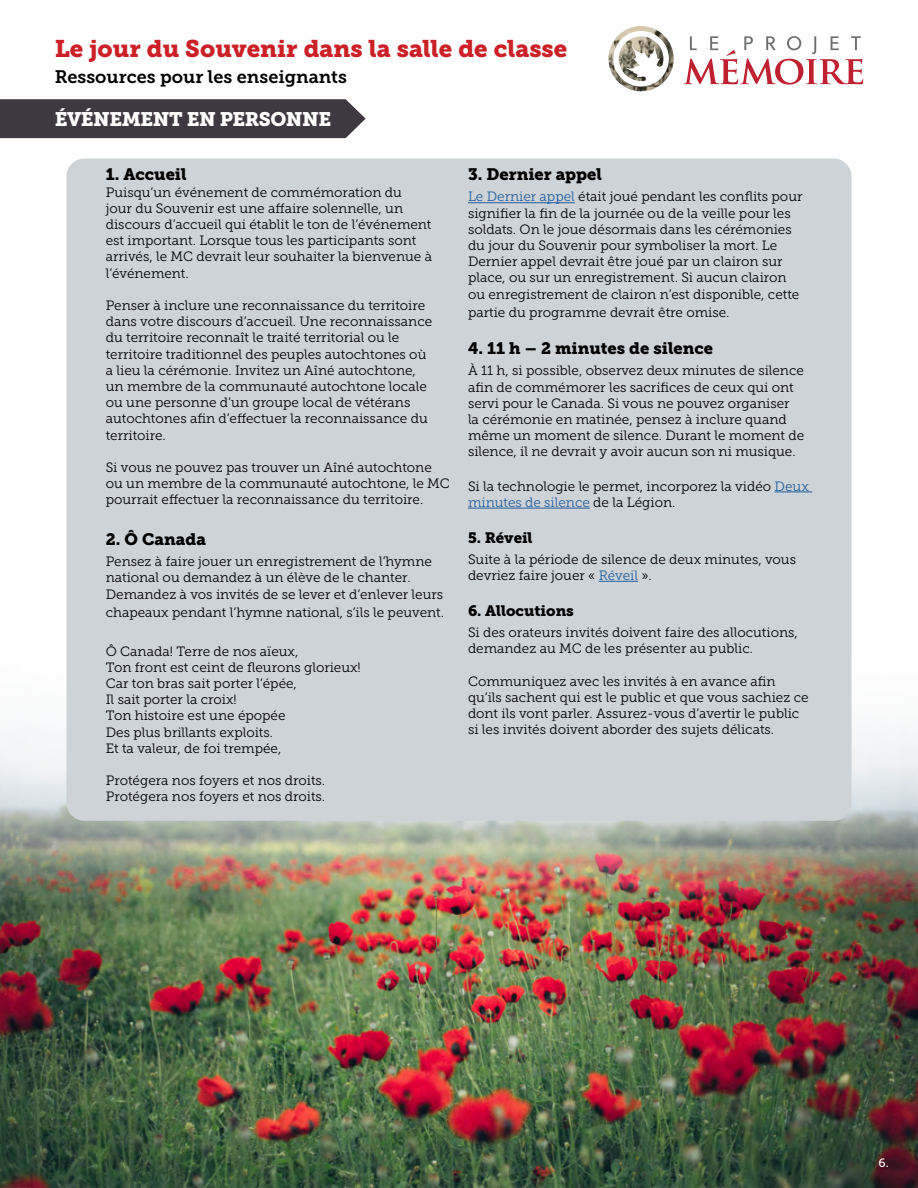
<style>
.page{position:relative;width:918px;height:1188px;background:#fff}
.page>*{position:absolute;margin:0;border:0;box-sizing:border-box;transform-origin:0 0}
.t1{font:24px "Museo Slab 900";color:#cc2027}
.t2{font:19.5px "Museo Slab 900";letter-spacing:-.025em;color:#fff}
.t3{font:18px "Museo Slab 700";color:#000}
.t4{font:16.5px "Museo Slab 900";color:#000}
.t5{font:15px "Museo Slab 900";color:#000}
.t6{font:13.5px/16.2px "Museo Slab 300";color:#000}
.t7{font:12px "Museo Slab 500";color:#fff}
.s1{color:#215e9e}
</style>
<div class="page">
<img style="left:0;top:731px;width:918px;height:457px">
<div style="left:0;top:99px;width:366px;height:39px;background:#3e3940"></div>
<div style="left:66px;top:158px;width:786px;height:663px;background:#ced3d8;border-radius:18px"></div>
<hr style="left:468px;top:202px;width:107px;height:1px;background:#215e9e">
<hr style="left:775px;top:492px;width:37px;height:1px;background:#215e9e">
<hr style="left:468px;top:508px;width:122px;height:1px;background:#215e9e">
<hr style="left:599px;top:581px;width:39px;height:1px;background:#215e9e">
<img style="left:608px;top:26px;width:66px;height:65px">
<svg style="left:684px;top:36px;width:179px;height:49px"></svg>
<h1 class="t1" style="left:55px;top:35px;width:514px">Le jour du Souvenir dans la salle de classe</h1>
<h3 class="t3" style="left:55px;top:67px;width:294px">Ressources pour les enseignants</h3>
<h2 class="t2" style="left:55px;top:108px;width:278px">ÉVÉNEMENT EN PERSONNE</h2>
<p class="t4" style="left:106px;top:165px;width:82px">1. Accueil</p>
<p class="t6" style="left:106px;top:184px;width:328px">Puisqu’un événement de commémoration du<br>jour du Souvenir est une affaire solennelle, un discours d’accueil qui établit le ton de l’événement est important. Lorsque tous les participants sont arrivés, le MC devrait leur souhaiter la bienvenue à l’événement.</p>
<p class="t6" style="left:106px;top:297px;width:328px">Penser à inclure une reconnaissance du territoire dans votre discours d’accueil. Une reconnaissance du territoire reconnaît le traité territorial ou le territoire traditionnel des peuples autochtones où a lieu la cérémonie. Invitez un Aîné autochtone, un membre de la communauté autochtone locale ou une personne d’un groupe local de vétérans autochtones afin d’effectuer la reconnaissance du territoire.</p>
<p class="t6" style="left:106px;top:459px;width:346px">Si vous ne pouvez pas trouver un Aîné autochtone ou un membre de la communauté autochtone, le MC pourrait effectuer la reconnaissance du territoire.</p>
<p class="t4" style="left:106px;top:530px;width:102px">2. Ô Canada</p>
<p class="t6" style="left:106px;top:554px;width:339px">Pensez à faire jouer un enregistrement de l’hymne national ou demandez à un élève de le chanter.<br>Demandez à vos invités de se lever et d’enlever leurs</p>
<p class="t6" style="left:106px;top:604px;width:340px">chapeaux pendant l’hymne national, s’ils le peuvent.</p>
<p class="t6" style="left:106px;top:643px;width:257px">Ô Canada! Terre de nos aïeux,<br>Ton front est ceint de fleurons glorieux!<br>Car ton bras sait porter l’épée,<br>Il sait porter la croix!<br>Ton histoire est une épopée<br>Des plus brillants exploits.<br>Et ta valeur, de foi trempée,</p>
<p class="t6" style="left:106px;top:773px;width:221px">Protégera nos foyers et nos droits.<br>Protégera nos foyers et nos droits.</p>
<p class="t4" style="left:468px;top:165px;width:136px">3. Dernier appel</p>
<p class="t6" style="left:468px;top:189px;width:336px"><span class="s1">Le Dernier appel</span> était joué pendant les conflits pour signifier la fin de la journée ou de la veille pour les soldats. On le joue désormais dans les cérémonies du jour du Souvenir pour symboliser la mort. Le Dernier appel devrait être joué par un clairon sur place, ou sur un enregistrement. Si aucun clairon ou enregistrement de clairon n’est disponible, cette</p>
<p class="t6" style="left:468px;top:304px;width:263px">partie du programme devrait être omise.</p>
<p class="t4" style="left:468px;top:339px;width:247px">4. 11 h – 2 minutes de silence</p>
<p class="t6" style="left:468px;top:363px;width:338px">À 11 h, si possible, observez deux minutes de silence afin de commémorer les sacrifices de ceux qui ont servi pour le Canada. Si vous ne pouvez organiser<br>la cérémonie en matinée, pensez à inclure quand même un moment de silence. Durant le moment de silence, il ne devrait y avoir aucun son ni musique.</p>
<p class="t6" style="left:468px;top:478px;width:342px">Si la technologie le permet, incorporez la vidéo <span class="s1">Deux minutes de silence</span> de la Légion.</p>
<p class="t5" style="left:468px;top:529px;width:66px">5. Réveil</p>
<p class="t6" style="left:468px;top:551px;width:330px">Suite à la période de silence de deux minutes, vous devriez faire jouer « <span class="s1">Réveil</span> ».</p>
<p class="t5" style="left:468px;top:602px;width:107px">6. Allocutions</p>
<p class="t6" style="left:468px;top:624px;width:331px">Si des orateurs invités doivent faire des allocutions, demandez au MC de les présenter au public.</p>
<p class="t6" style="left:468px;top:673px;width:342px">Communiquez avec les invités à en avance afin qu’ils sachent qui est le public et que vous sachiez ce dont ils vont parler. Assurez-vous d’avertir le public si les invités doivent aborder des sujets délicats.</p>
<p class="t7" style="left:879px;top:1156px;width:12px">6.</p>
</div>
